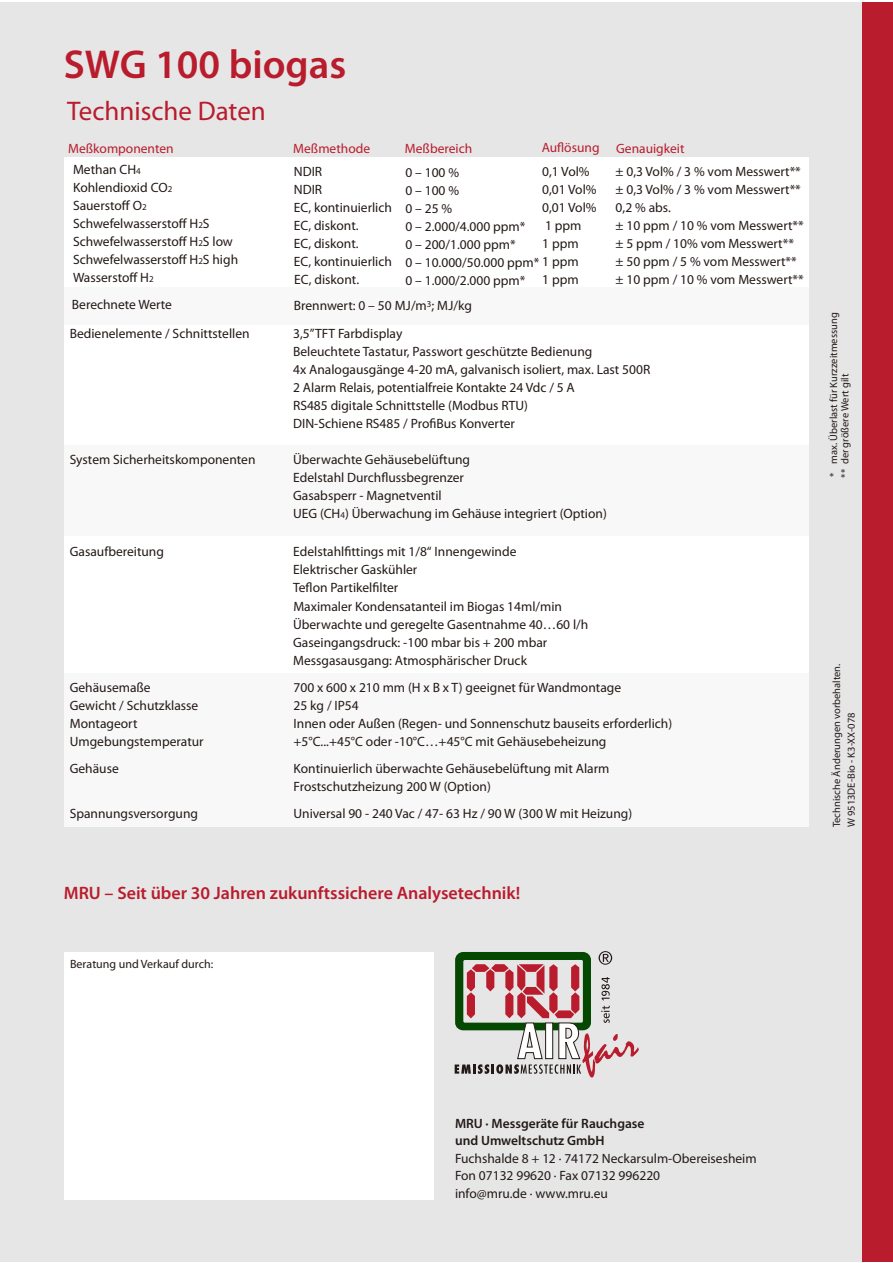
<style>
.page{position:relative;width:893px;height:1263px;background:#fff}
.page>*{position:absolute;margin:0;border:0;box-sizing:border-box;transform-origin:0 0}
.t1{font:600 40.5px "Myriad Pro";color:#b91c2c}
.t2{font:27px "Myriad Pro";color:#b91c2c}
.t3{font:600 18px "Myriad Pro";color:#b91c2c}
.t4{font:13.5px/18px "Myriad Pro";color:#231916}
.t5{font:13.5px "Myriad Pro";color:#b91c2c}
.t6{font:600 13.5px/17.5px "Myriad Pro";color:#231916}
.t7{font:12px "Myriad Pro";color:#231916}
.t8{font:10.5px/11.1px "Myriad Pro";color:#231916}
.s1{font-size:9px}
</style>
<div class="page">
<div style="left:0;top:2px;width:864px;height:1259px;background:#e6e6e7"></div>
<div style="left:862px;top:2px;width:31px;height:1259px;background:#b91c2c"></div>
<svg style="left:455px;top:951px;width:184px;height:126px"></svg>
<div style="left:64px;top:952px;width:370px;height:248px;background:#fff"></div>
<div style="left:64px;top:158px;width:745px;height:669px;background:#f8f8f8"></div>
<div style="left:64px;top:158px;width:745px;height:129px;background:#fff"></div>
<div style="left:64px;top:325px;width:745px;height:119px;background:#fff"></div>
<div style="left:64px;top:536px;width:745px;height:136px;background:#fff"></div>
<h1 class="t1" style="left:64px;top:48px;width:284px">SWG 100 biogas</h1>
<h2 class="t2" style="left:67px;top:99px;width:200px">Technische Daten</h2>
<p class="t5" style="left:68px;top:143px;width:107px">Meßkomponenten</p>
<p class="t4" style="left:73px;top:162px;width:167px">Methan CH<span class="s1">4<br></span>Kohlendioxid CO<span class="s1">2<br></span>Sauerstoff O<span class="s1">2<br></span>Schwefelwasserstoff H<span class="s1">2</span>S<br>Schwefelwasserstoff H<span class="s1">2</span>S low<br>Schwefelwasserstoff H<span class="s1">2</span>S high<br>Wasserstoff H<span class="s1">2</span></p>
<p class="t5" style="left:293px;top:143px;width:78px">Meßmethode</p>
<p class="t5" style="left:405px;top:143px;width:69px">Meßbereich</p>
<p class="t5" style="left:542px;top:143px;width:144px">Auflösung Genauigkeit</p>
<p class="t4" style="left:405px;top:164px;width:175px">0 – 100 %<br>0 – 100 %<br>0 – 25 %<br>0 – 2.000/4.000 ppm*<br>0 – 200/1.000 ppm*<br>0 – 10.000/50.000 ppm* 1 ppm<br>0 – 1.000/2.000 ppm*</p>
<p class="t4" style="left:294px;top:164px;width:100px">NDIR<br>NDIR<br>EC, kontinuierlich<br>EC, diskont.<br>EC, diskont.<br>EC, kontinuierlich<br>EC, diskont.</p>
<p class="t4" style="left:542px;top:163px;width:56px">0,1 Vol%<br>0,01 Vol%<br>0,01 Vol%<br>1 ppm<br>1 ppm</p>
<p class="t4" style="left:616px;top:164px;width:190px">± 0,3 Vol% / 3 % vom Messwert** ± 0,3 Vol% / 3 % vom Messwert**<br>0,2 % abs.<br>± 10 ppm / 10 % vom Messwert** ± 5 ppm / 10% vom Messwert** ± 50 ppm / 5 % vom Messwert** ± 10 ppm / 10 % vom Messwert**</p>
<p class="t4" style="left:542px;top:271px;width:38px">1 ppm</p>
<p class="t4" style="left:72px;top:297px;width:102px">Berechnete Werte</p>
<p class="t4" style="left:411px;top:298px;width:63px">/m ; MJ/kg</p>
<p class="t4" style="left:294px;top:298px;width:139px">Brennwert: 0 – 50 MJ <sup>3</sup></p>
<p class="t4" style="left:70px;top:325px;width:181px">Bedienelemente / Schnittstellen</p>
<p class="t4" style="left:70px;top:452px;width:187px">System Sicherheitskomponenten</p>
<p class="t4" style="left:70px;top:544px;width:96px">Gasaufbereitung</p>
<p class="t4" style="left:293px;top:325px;width:359px">3,5” TFT Farbdisplay<br>Beleuchtete Tastatur, Passwort geschützte Bedienung<br>4x Analogausgänge 4-20 mA, galvanisch isoliert, max. Last 500R 2 Alarm Relais, potentialfreie Kontakte 24 Vdc / 5 A<br>RS485 digitale Schnittstelle (Modbus RTU)<br>DIN-Schiene RS485 / ProfiBus Konverter</p>
<p class="t4" style="left:293px;top:452px;width:179px">Überwachte Gehäusebelüftung<br>Edelstahl Durchflussbegrenzer<br>Gasabsperr - Magnetventil</p>
<p class="t4" style="left:293px;top:506px;width:315px">UEG (CH<span class="s1">4</span>) Überwachung im Gehäuse integriert (Option)</p>
<p class="t4" style="left:293px;top:544px;width:297px">Edelstahlfittings mit 1/8“ Innengewinde<br>Elektrischer Gaskühler<br>Teflon Partikelfilter<br>Maximaler Kondensatanteil im Biogas 14ml/min Überwachte und geregelte Gasentnahme 40…60 l/h Gaseingangsdruck: -100 mbar bis + 200 mbar Messgasausgang: Atmosphärischer Druck</p>
<p class="t4" style="left:294px;top:679px;width:380px">700 x 600 x 210 mm (H x B x T) geeignet für Wandmontage<br>25 kg / IP54<br>Innen oder Außen (Regen- und Sonnenschutz bauseits erforderlich) +5°C...+45°C oder -10°C…+45°C mit Gehäusebeheizung</p>
<p class="t4" style="left:294px;top:760px;width:317px">Kontinuierlich überwachte Gehäusebelüftung mit Alarm<br>Frostschutzheizung 200 W (Option)</p>
<p class="t4" style="left:70px;top:679px;width:135px">Gehäusemaße<br>Gewicht / Schutzklasse<br>Montageort<br>Umgebungstemperatur</p>
<p class="t4" style="left:70px;top:760px;width:51px">Gehäuse</p>
<p class="t4" style="left:70px;top:806px;width:130px">Spannungsversorgung</p>
<p class="t4" style="left:294px;top:806px;width:340px">Universal 90 - 240 Vac / 47- 63 Hz / 90 W (300 W mit Heizung)</p>
<h3 class="t3" style="left:64px;top:885px;width:458px">MRU – Seit über 30 Jahren zukunftssichere Analysetechnik!</h3>
<p class="t7" style="left:70px;top:959px;width:145px">Beratung und Verkauf durch:</p>
<p class="t8" style="left:829px;top:477px;width:166px;rotate:-90deg">* max. Überlast für Kurzzeitmessung ** der größere Wert gilt</p>
<p class="t8" style="left:832px;top:827px;width:165px;rotate:-90deg">Technische Änderungen vorbehalten.</p>
<p class="t8" style="left:847px;top:827px;width:116px;rotate:-90deg">W 9513DE-Bio - K3-XX-078</p>
<p class="t6" style="left:455px;top:1115px;width:191px">MRU · Messgeräte für Rauchgase und Umweltschutz GmbH</p>
<p class="t4" style="left:455px;top:1150px;width:303px;line-height:17.5px">Fuchshalde 8 + 12 · 74172 Neckarsulm-Obereisesheim<br>Fon 07132 99620 · Fax 07132 996220</p>
<p class="t4" style="left:455px;top:1185px;width:154px">info@mru.de · www.mru.eu</p>
</div>
